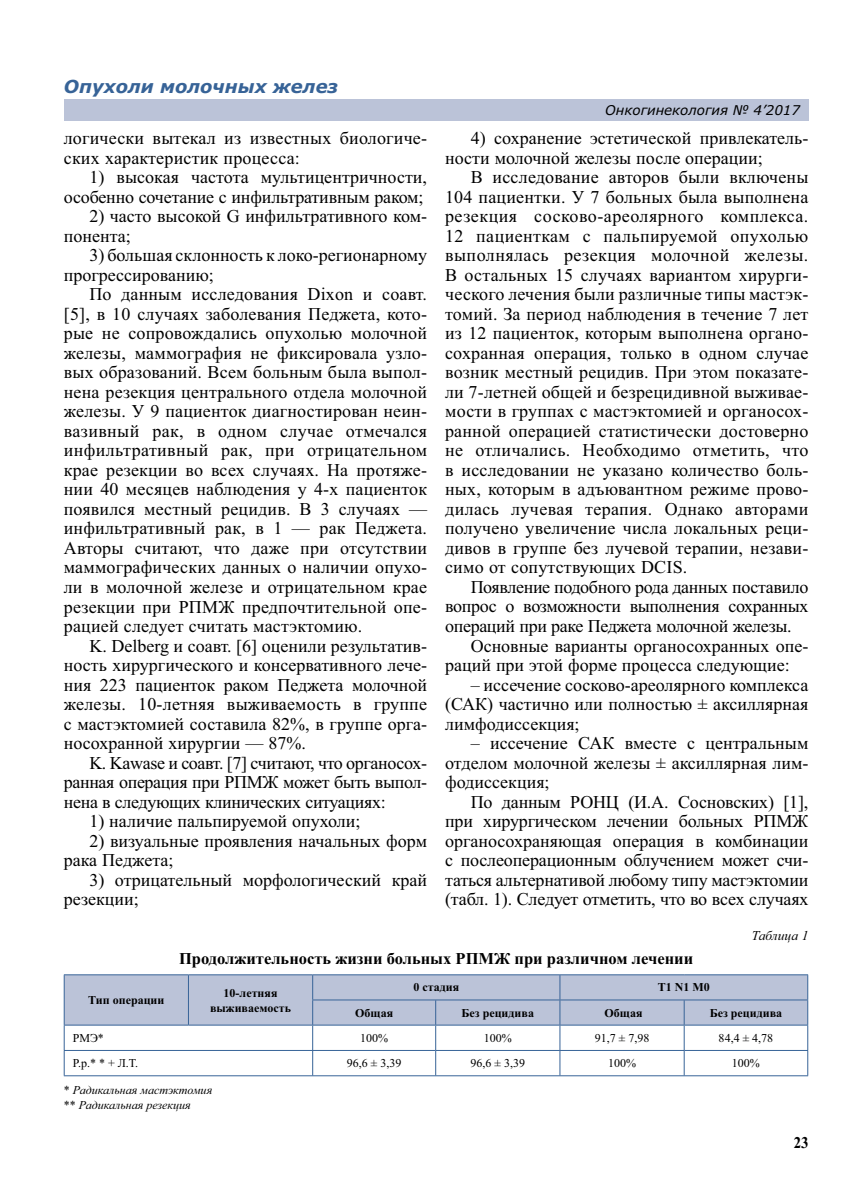
<style>
.page{position:relative;width:851px;height:1191px;background:#fff}
.page>*{position:absolute;margin:0;border:0;box-sizing:border-box;transform-origin:0 0}
.t1{font:18px/19.5px "Times New Roman";color:#000;text-align:justify}
.t2{font:18px "Times New Roman";letter-spacing:-.02em;color:#000}
.t3{font:italic 700 18px "Verdana";color:#376397}
.t4{font:700 16.5px "Times New Roman";color:#000}
.t5{font:700 16.5px "Times New Roman";color:#000;scale:.9 1}
.t6{font:italic 13.5px "Verdana";color:#000}
.t7{font:italic 13.5px "Times New Roman";color:#000}
.t8{font:700 12px/15px "Times New Roman";color:#000;text-align:center}
.t9{font:12px "Times New Roman";color:#000}
.t10{font:italic 12px/15px "Times New Roman";color:#000}
.s1{font-style:normal}
</style>
<div class="page">
<div style="left:64px;top:99px;width:744px;height:21px;background:#bbc3d8"></div>
<hr style="left:64px;top:1075px;width:744px;height:1px;background:#376397">
<svg style="left:64px;top:974px;width:744px;height:101px"></svg>
<hr style="left:64px;top:1024px;width:124px;height:1px;background:#376397">
<p class="t3" style="left:64px;top:80px;width:276px">Опухоли молочных желез</p>
<p class="t6" style="left:605px;top:105px;width:196px">Онкогинекология № 4’2017</p>
<p class="t1" style="left:445px;top:130px;width:365px;text-indent:26px">4) сохранение эстетической привлекатель&shy;ности молочной железы после операции;</p>
<p class="t1" style="left:445px;top:169px;width:365px;text-indent:26px">В исследование авторов были включены 104 пациентки. У 7 больных была выполнена резекция сосково-ареолярного комплекса.<br>12 пациенткам с пальпируемой опухолью выполнялась резекция молочной железы.<br>В остальных 15 случаях вариантом хирурги&shy;ческого лечения были различные типы мастэк&shy;томий. За период наблюдения в течение 7 лет из 12 пациенток, которым выполнена органо&shy;сохранная операция, только в одном случае возник местный рецидив. При этом показате&shy;ли 7-летней общей и безрецидивной выживае&shy;мости в группах с мастэктомией и органосох&shy;ранной операцией статистически достоверно не отличались. Необходимо отметить, что в исследовании не указано количество боль&shy;ных, которым в адъювантном режиме прово&shy;дилась лучевая терапия. Однако авторами получено увеличение числа локальных реци&shy;дивов в группе без лучевой терапии, незави&shy;симо от сопутствующих DCIS.</p>
<p class="t2" style="left:470px;top:580px;width:339px">Появление подобного рода данных поставило</p>
<p class="t2" style="left:445px;top:600px;width:365px">вопрос о возможности выполнения сохранных</p>
<p class="t2" style="left:445px;top:619px;width:348px">операций при раке Педжета молочной железы.</p>
<p class="t1" style="left:470px;top:637px;width:339px">Основные варианты органосохранных опе-</p>
<p class="t1" style="left:445px;top:657px;width:346px">раций при этой форме процесса следующие:</p>
<p class="t1" style="left:445px;top:676px;width:365px;text-indent:26px">– иссечение сосково-ареолярного комплекса (САК) частично или полностью ± аксиллярная лимфодиссекция;</p>
<p class="t1" style="left:445px;top:735px;width:365px;text-indent:26px">– иссечение САК вместе с центральным отделом молочной железы ± аксиллярная лим&shy;фодиссекция;</p>
<p class="t1" style="left:445px;top:793px;width:365px;text-indent:26px">По данным РОНЦ (И.А. Сосновских) [1], при хирургическом лечении больных РПМЖ органосохраняющая операция в комбинации с послеоперационным облучением может счи&shy;таться альтернативой любому типу мастэктомии (табл. 1). Следует отметить, что во всех случаях</p>
<p class="t7" style="left:751px;top:931px;width:58px">Таблица 1</p>
<p class="t4" style="left:179px;top:953px;width:515px">Продолжительность жизни больных РПМЖ при различном лечении</p>
<p class="t1" style="left:64px;top:130px;width:365px">логически вытекал из известных биологиче&shy;ских характеристик процесса:</p>
<p class="t1" style="left:64px;top:169px;width:365px;text-align:right">1) высокая частота мультицентричности, особенно сочетание с инфильтративным раком;</p>
<p class="t1" style="left:64px;top:208px;width:365px;text-indent:26px">2) часто высокой G инфильтративного ком&shy;понента;</p>
<p class="t1" style="left:64px;top:247px;width:365px;text-indent:26px">3) большая склонность к локо-регионарному прогрессированию;</p>
<p class="t1" style="left:64px;top:286px;width:365px;text-indent:26px">По данным исследования Dixon и соавт. [5], в 10 случаях заболевания Педжета, кото&shy;рые не сопровождались опухолью молочной железы, маммография не фиксировала узло&shy;вых образований. Всем больным была выпол&shy;нена резекция центрального отдела молочной железы. У 9 пациенток диагностирован неин&shy;вазивный рак, в одном случае отмечался инфильтративный рак, при отрицательном крае резекции во всех случаях. На протяже&shy;нии 40 месяцев наблюдения у 4-х пациенток появился местный рецидив. В 3 случаях — инфильтративный рак, в 1 — рак Педжета.<br>Авторы считают, что даже при отсутствии маммографических данных о наличии опухо&shy;ли в молочной железе и отрицательном крае резекции при РПМЖ предпочтительной опе&shy;рацией следует считать мастэктомию.</p>
<p class="t1" style="left:64px;top:637px;width:365px;text-indent:26px">K. Delberg и соавт. [6] оценили результатив&shy;ность хирургического и консервативного лече&shy;ния 223 пациенток раком Педжета молочной железы. 10-летняя выживаемость в группе с мастэктомией составила 82%, в группе орга&shy;носохранной хирургии — 87%.</p>
<p class="t1" style="left:64px;top:754px;width:365px;text-indent:26px">K. Kawase и соавт. [7] считают, что органосох&shy;ранная операция при РПМЖ может быть выпол&shy;нена в следующих клинических ситуациях:</p>
<p class="t1" style="left:89px;top:813px;width:273px">1) наличие пальпируемой опухоли;</p>
<p class="t1" style="left:64px;top:832px;width:365px;text-indent:26px">2) визуальные проявления начальных форм рака Педжета;</p>
<p class="t1" style="left:64px;top:871px;width:365px;text-indent:26px">3) отрицательный морфологический край резекции;</p>
<p class="t8" style="left:88px;top:993px;width:78px">Тип операции</p>
<p class="t8" style="left:210px;top:986px;width:82px">10-летняя выживаемость</p>
<p class="t8" style="left:413px;top:981px;width:47px">0 стадия</p>
<p class="t8" style="left:657px;top:981px;width:53px">T1 N1 M0</p>
<p class="t8" style="left:355px;top:1006px;width:39px">Общая</p>
<p class="t8" style="left:461px;top:1006px;width:74px">Без рецидива</p>
<p class="t8" style="left:604px;top:1006px;width:39px">Общая</p>
<p class="t8" style="left:709px;top:1006px;width:74px">Без рецидива</p>
<p class="t9" style="left:73px;top:1033px;width:33px">РМЭ*</p>
<p class="t9" style="left:360px;top:1033px;width:29px">100%</p>
<p class="t9" style="left:483px;top:1033px;width:29px">100%</p>
<p class="t9" style="left:594px;top:1033px;width:56px">91,7 ± 7,98</p>
<p class="t9" style="left:718px;top:1033px;width:56px">84,4 ± 4,78</p>
<p class="t9" style="left:73px;top:1059px;width:67px">P.р.* * + Л.Т.</p>
<p class="t9" style="left:347px;top:1059px;width:56px">96,6 ± 3,39</p>
<p class="t9" style="left:470px;top:1059px;width:56px">96,6 ± 3,39</p>
<p class="t9" style="left:608px;top:1059px;width:29px">100%</p>
<p class="t9" style="left:731px;top:1059px;width:29px">100%</p>
<p class="t10" style="left:64px;top:1083px;width:150px"><span class="s1">*</span> Радикальная мастэктомия <span class="s1">**</span> Радикальная резекция</p>
<p class="t5" style="left:793px;top:1137px;width:18px">23</p>
</div>
